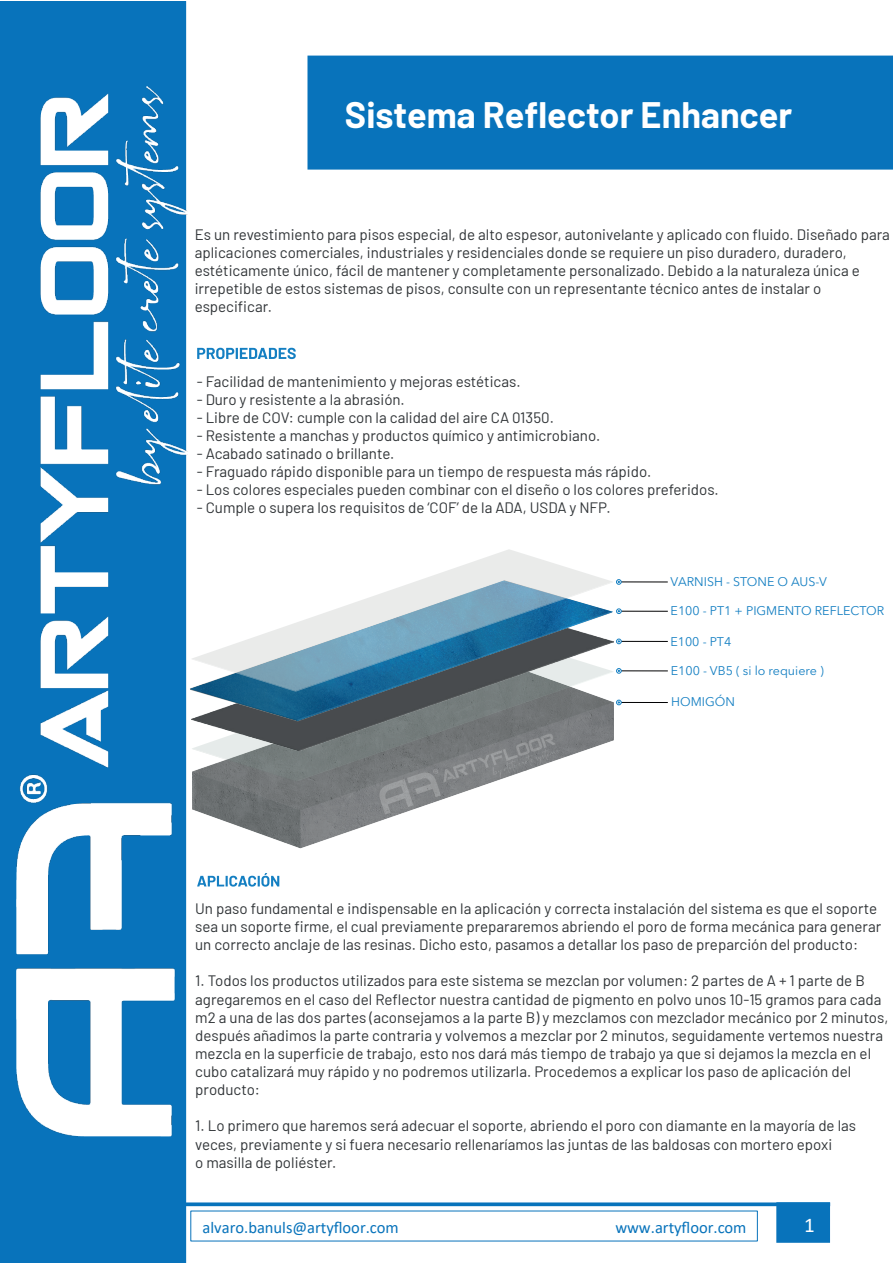
<style>
.page{position:relative;width:893px;height:1263px;background:#fff}
.page>*{position:absolute;margin:0;border:0;box-sizing:border-box;transform-origin:0 0}
.t1{font:700 36px "Barlow";color:#fff}
.t2{font:21px "Calibri";color:#fff}
.t3{font:16.5px "Calibri";color:#0873bb}
.t4{font:15.15px/18.1px "Barlow";color:#303437}
.t5{font:12.45px "Avenir Next LT Pro";color:#147fc2}
</style>
<div class="page">
<div style="left:0;top:1px;width:186px;height:1262px;background:#0873bb"></div>
<img style="left:16px;top:86px;width:172px;height:1050px">
<div style="left:776px;top:1202px;width:54px;height:41px;background:#0873bb;border:4px solid #0873bb"></div>
<svg style="left:127px;top:1202px;width:703px;height:4px;background:#2181c1"></svg>
<img style="left:191px;top:1217px;width:566px;height:24px">
<div style="left:308px;top:56px;width:585px;height:114px;background:#0873bb"></div>
<svg style="left:197px;top:348px;width:99px;height:11px"></svg>
<hr style="left:621px;top:670px;width:47px;height:1px;background:#000002">
<hr style="left:621px;top:702px;width:47px;height:1px;background:#000002">
<hr style="left:621px;top:641px;width:47px;height:1px;background:#000002">
<hr style="left:621px;top:611px;width:47px;height:1px;background:#000002">
<hr style="left:621px;top:581px;width:47px;height:1px;background:#000002">
<img style="left:192px;top:782px;width:301px;height:105px">
<svg style="left:191px;top:579px;width:431px;height:202px;background:#7f888c"></svg>
<svg style="left:191px;top:549px;width:422px;height:142px"></svg>
<h1 class="t1" style="left:345px;top:89px;width:449px">Sistema Reflector Enhancer</h1>
<p class="t4" style="left:195px;top:224px;width:697px">Es un revestimiento para pisos especial, de alto espesor, autonivelante y aplicado con fluido. Diseñado para aplicaciones comerciales, industriales y residenciales donde se requiere un piso duradero, duradero, estéticamente único, fácil de mantener y completamente personalizado. Debido a la naturaleza única e irrepetible de estos sistemas de pisos, consulte con un representante técnico antes de instalar o especificar.</p>
<p class="t4" style="left:197px;top:371px;width:325px">- Facilidad de mantenimiento y mejoras estéticas.</p>
<p class="t4" style="left:197px;top:389px;width:209px">- Duro y resistente a la abrasión.</p>
<p class="t4" style="left:197px;top:407px;width:359px">- Libre de COV: cumple con la calidad del aire CA 01350.</p>
<p class="t4" style="left:197px;top:425px;width:405px">- Resistente a manchas y productos químico y antimicrobiano.</p>
<p class="t4" style="left:197px;top:443px;width:199px">- Acabado satinado o brillante.</p>
<p class="t4" style="left:197px;top:461px;width:456px">- Fraguado rápido disponible para un tiempo de respuesta más rápido.</p>
<p class="t4" style="left:197px;top:480px;width:524px">- Los colores especiales pueden combinar con el diseño o los colores preferidos.</p>
<p class="t4" style="left:197px;top:498px;width:415px">- Cumple o supera los requisitos de ‘COF’ de la ADA, USDA y NFP.</p>
<p class="t5" style="left:671px;top:574px;width:158px">VARNISH - STONE O AUS-V</p>
<p class="t5" style="left:671px;top:603px;width:215px">E100 - PT1 + PIGMENTO REFLECTOR</p>
<p class="t5" style="left:670px;top:634px;width:62px">E100 - PT4</p>
<p class="t5" style="left:671px;top:663px;width:154px">E100 - VB5 ( si lo requiere )</p>
<p class="t5" style="left:671px;top:695px;width:65px">HOMIGÓN</p>
<p class="t4" style="left:195px;top:898px;width:688px">Un paso fundamental e indispensable en la aplicación y correcta instalación del sistema es que el soporte sea un soporte firme, el cual previamente prepararemos abriendo el poro de forma mecánica para generar un correcto anclaje de las resinas. Dicho esto, pasamos a detallar los paso de preparción del producto:</p>
<p class="t4" style="left:195px;top:971px;width:695px">1. Todos los productos utilizados para este sistema se mezclan por volumen: 2 partes de A + 1 parte de B agregaremos en el caso del Reflector nuestra cantidad de pigmento en polvo unos 10-15 gramos para cada m2 a una de las dos partes (aconsejamos a la parte B) y mezclamos con mezclador mecánico por 2 minutos, después añadimos la parte contraria y volvemos a mezclar por 2 minutos, seguidamente vertemos nuestra mezcla en la superficie de trabajo, esto nos dará más tiempo de trabajo ya que si dejamos la mezcla en el cubo catalizará muy rápido y no podremos utilizarla. Procedemos a explicar los paso de aplicación del producto:</p>
<p class="t4" style="left:195px;top:1116px;width:663px">1. Lo primero que haremos será adecuar el soporte, abriendo el poro con diamante en la mayoría de las veces, previamente y si fuera necesario rellenaríamos las juntas de las baldosas con mortero epoxi<br>o masilla de poliéster.</p>
<p class="t3" style="left:203px;top:1216px;width:198px">alvaro.banuls@artyfloor.com</p>
<p class="t3" style="left:615px;top:1216px;width:133px">www.artyfloor.com</p>
<h2 class="t2" style="left:804px;top:1211px;width:12px">1</h2>
</div>
